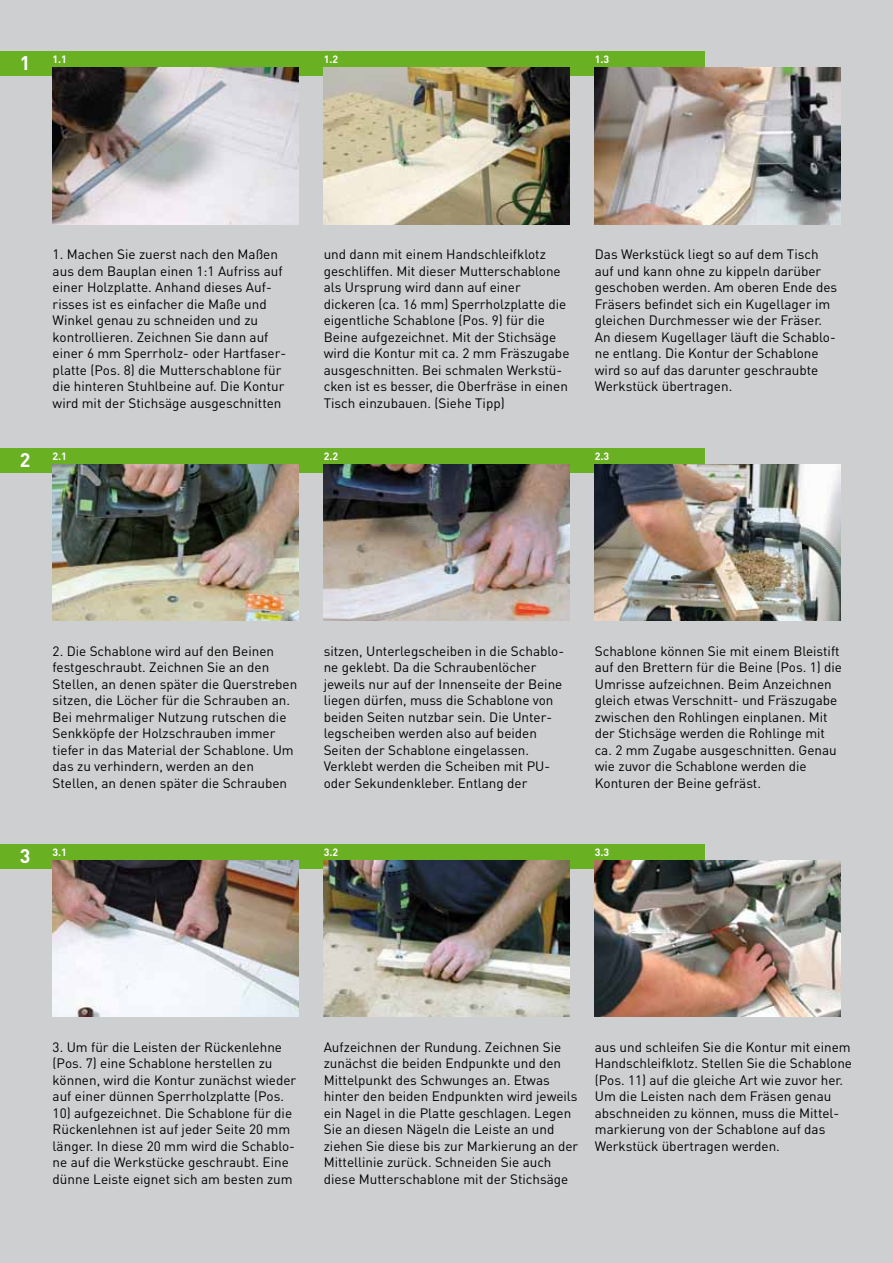
<style>
.page{position:relative;width:893px;height:1263px;background:#cecfd0}
.page>*{position:absolute;margin:0;border:0;box-sizing:border-box;transform-origin:0 0}
.t1{font:700 19.5px "DIN Pro";color:#fff}
.t2{font:13.5px/16.5px "DIN Pro";color:#000}
.t3{font:700 10.5px "DIN Pro";color:#fff}
</style>
<div class="page">
<div style="left:0;top:448px;width:705px;height:24px;background:#6ab023"></div>
<div style="left:0;top:844px;width:705px;height:24px;background:#6ab023"></div>
<div style="left:0;top:51px;width:705px;height:25px;background:#6ab023"></div>
<img style="left:53px;top:464px;width:245px;height:157px">
<img style="left:324px;top:464px;width:245px;height:157px">
<img style="left:595px;top:464px;width:245px;height:157px">
<img style="left:53px;top:860px;width:245px;height:157px">
<img style="left:324px;top:860px;width:245px;height:157px">
<img style="left:595px;top:860px;width:245px;height:157px">
<img style="left:53px;top:68px;width:245px;height:156px">
<img style="left:324px;top:68px;width:245px;height:156px">
<img style="left:595px;top:68px;width:245px;height:156px">
<h1 class="t1" style="left:20px;top:50px;width:12px">1</h1>
<p class="t3" style="left:53px;top:52px;width:16px">1.1</p>
<p class="t3" style="left:324px;top:52px;width:16px">1.2</p>
<p class="t3" style="left:595px;top:52px;width:16px">1.3</p>
<h1 class="t1" style="left:20px;top:446px;width:12px">2</h1>
<p class="t2" style="left:53px;top:246px;width:235px">1. Machen Sie zuerst nach den Maßen aus dem Bauplan einen 1:1 Aufriss auf einer Holzplatte. Anhand dieses Auf&shy;risses ist es einfacher die Maße und Winkel genau zu schneiden und zu kontrollieren. Zeichnen Sie dann auf einer 6 mm Sperrholz- oder Hartfaser&shy;platte (Pos. 8) die Mutterschablone für die hinteren Stuhlbeine auf. Die Kontur wird mit der Stichsäge ausgeschnitten</p>
<p class="t2" style="left:324px;top:245px;width:247px">und dann mit einem Handschleifklotz geschliffen. Mit dieser Mutterschablone als Ursprung wird dann auf einer dickeren (ca. 16 mm) Sperrholzplatte die eigentliche Schablone (Pos. 9) für die Beine aufgezeichnet. Mit der Stichsäge wird die Kontur mit ca. 2 mm Fräszugabe ausgeschnitten. Bei schmalen Werkstü&shy;cken ist es besser, die Oberfräse in einen Tisch einzubauen. (Siehe Tipp)</p>
<p class="t2" style="left:595px;top:245px;width:244px">Das Werkstück liegt so auf dem Tisch auf und kann ohne zu kippeln darüber geschoben werden. Am oberen Ende des Fräsers befindet sich ein Kugellager im gleichen Durchmesser wie der Fräser.<br>An diesem Kugellager läuft die Schablo&shy;ne entlang. Die Kontur der Schablone wird so auf das darunter geschraubte Werkstück übertragen.</p>
<p class="t3" style="left:53px;top:449px;width:16px">2.1</p>
<p class="t3" style="left:324px;top:449px;width:16px">2.2</p>
<p class="t3" style="left:595px;top:449px;width:16px">2.3</p>
<h1 class="t1" style="left:20px;top:842px;width:12px">3</h1>
<p class="t2" style="left:53px;top:642px;width:246px">2. Die Schablone wird auf den Beinen festgeschraubt. Zeichnen Sie an den Stellen, an denen später die Querstreben sitzen, die Löcher für die Schrauben an.<br>Bei mehrmaliger Nutzung rutschen die Senkköpfe der Holzschrauben immer tiefer in das Material der Schablone. Um das zu verhindern, werden an den Stellen, an denen später die Schrauben</p>
<p class="t2" style="left:324px;top:642px;width:242px">sitzen, Unterlegscheiben in die Schablo&shy;ne geklebt. Da die Schraubenlöcher jeweils nur auf der Innenseite der Beine liegen dürfen, muss die Schablone von beiden Seiten nutzbar sein. Die Unter&shy;legscheiben werden also auf beiden Seiten der Schablone eingelassen.<br>Verklebt werden die Scheiben mit PU&shy;oder Sekundenkleber. Entlang der</p>
<p class="t2" style="left:595px;top:642px;width:249px">Schablone können Sie mit einem Bleistift auf den Brettern für die Beine (Pos. 1) die Umrisse aufzeichnen. Beim Anzeichnen gleich etwas Verschnitt- und Fräszugabe zwischen den Rohlingen einplanen. Mit der Stichsäge werden die Rohlinge mit ca. 2 mm Zugabe ausgeschnitten. Genau wie zuvor die Schablone werden die Konturen der Beine gefräst.</p>
<p class="t3" style="left:53px;top:845px;width:16px">3.1</p>
<p class="t3" style="left:324px;top:845px;width:16px">3.2</p>
<p class="t3" style="left:595px;top:845px;width:16px">3.3</p>
<p class="t2" style="left:53px;top:1038px;width:245px">3. Um für die Leisten der Rückenlehne (Pos. 7) eine Schablone herstellen zu können, wird die Kontur zunächst wieder auf einer dünnen Sperrholzplatte (Pos.</p>
<p class="t2" style="left:53px;top:1104px;width:244px">10) aufgezeichnet. Die Schablone für die Rückenlehnen ist auf jeder Seite 20 mm länger. In diese 20 mm wird die Schablo&shy;ne auf die Werkstücke geschraubt. Eine dünne Leiste eignet sich am besten zum</p>
<p class="t2" style="left:324px;top:1038px;width:256px">Aufzeichnen der Rundung. Zeichnen Sie zunächst die beiden Endpunkte und den Mittelpunkt des Schwunges an. Etwas hinter den beiden Endpunkten wird jeweils ein Nagel in die Platte geschlagen. Legen Sie an diesen Nägeln die Leiste an und ziehen Sie diese bis zur Markierung an der Mittellinie zurück. Schneiden Sie auch diese Mutterschablone mit der Stichsäge</p>
<p class="t2" style="left:595px;top:1038px;width:259px">aus und schleifen Sie die Kontur mit einem Handschleifklotz. Stellen Sie die Schablone (Pos. 11) auf die gleiche Art wie zuvor her.<br>Um die Leisten nach dem Fräsen genau abschneiden zu können, muss die Mittel&shy;markierung von der Schablone auf das Werkstück übertragen werden.</p>
</div>
